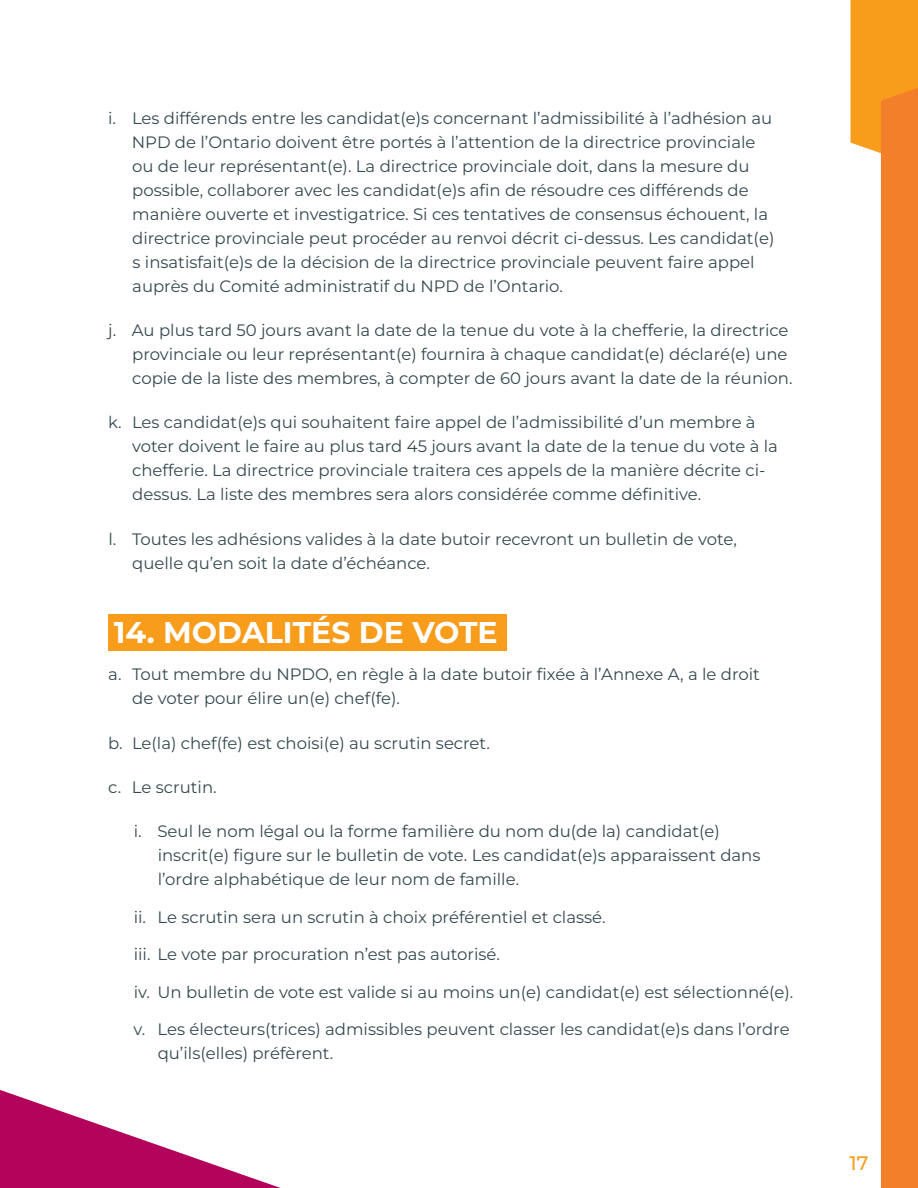
<style>
.page{position:relative;width:918px;height:1188px;background:#fff}
.page>*{position:absolute;margin:0;border:0;box-sizing:border-box;transform-origin:0 0}
.heading_2{font:700 30px "Montserrat";color:#fff}
.t1{font:500 19.5px "Montserrat";color:#f89c1c}
.body{font:16.5px/24px "Montserrat";color:#354950}
</style>
<div class="page">
<svg style="left:0;top:1090px;width:281px;height:98px"></svg>
<svg style="left:851px;top:0;width:67px;height:1188px"></svg>
<div style="left:109px;top:614px;width:398px;height:37px;background:#f89c1c"></div>
<p class="body" style="left:132px;top:106px;width:644px;text-indent:-24px">i. Les différends entre les candidat(e)s concernant l’admissibilité à l’adhésion au NPD de l’Ontario doivent être portés à l’attention de la directrice provinciale ou de leur représentant(e). La directrice provinciale doit, dans la mesure du possible, collaborer avec les candidat(e)s afin de résoudre ces différends de manière ouverte et investigatrice. Si ces tentatives de consensus échouent, la directrice provinciale peut procéder au renvoi décrit ci-dessus. Les candidat(e) s insatisfait(e)s de la décision de la directrice provinciale peuvent faire appel auprès du Comité administratif du NPD de l’Ontario.</p>
<p class="body" style="left:132px;top:318px;width:662px;text-indent:-24px">j. Au plus tard 50 jours avant la date de la tenue du vote à la chefferie, la directrice provinciale ou leur représentant(e) fournira à chaque candidat(e) déclaré(e) une copie de la liste des membres, à compter de 60 jours avant la date de la réunion.</p>
<p class="body" style="left:132px;top:410px;width:647px;text-indent:-24px">k. Les candidat(e)s qui souhaitent faire appel de l’admissibilité d’un membre à voter doivent le faire au plus tard 45 jours avant la date de la tenue du vote à la chefferie. La directrice provinciale traitera ces appels de la manière décrite ci&shy;dessus. La liste des membres sera alors considérée comme définitive.</p>
<p class="body" style="left:132px;top:526px;width:606px;text-indent:-24px">l. Toutes les adhésions valides à la date butoir recevront un bulletin de vote, quelle qu’en soit la date d’échéance.</p>
<p class="heading_2" style="left:114px;top:612px;width:385px">14. MODALITÉS DE VOTE</p>
<p class="body" style="left:132px;top:662px;width:629px;text-indent:-24px">a. Tout membre du NPDO, en règle à la date butoir fixée à l’Annexe A, a le droit de voter pour élire un(e) chef(fe).</p>
<p class="body" style="left:108px;top:730px;width:383px">b. Le(la) chef(fe) est choisi(e) au scrutin secret.</p>
<p class="body" style="left:108px;top:775px;width:110px">c. Le scrutin.</p>
<p class="body" style="left:158px;top:819px;width:604px;text-indent:-24px">i. Seul le nom légal ou la forme familière du nom du(de la) candidat(e) inscrit(e) figure sur le bulletin de vote. Les candidat(e)s apparaissent dans l’ordre alphabétique de leur nom de famille.</p>
<p class="body" style="left:134px;top:904px;width:473px">ii. Le scrutin sera un scrutin à choix préférentiel et classé.</p>
<p class="body" style="left:134px;top:942px;width:368px">iii. Le vote par procuration n’est pas autorisé.</p>
<p class="body" style="left:134px;top:979px;width:661px">iv. Un bulletin de vote est valide si au moins un(e) candidat(e) est sélectionné(e).</p>
<p class="body" style="left:158px;top:1017px;width:633px;text-indent:-24px">v. Les électeurs(trices) admissibles peuvent classer les candidat(e)s dans l’ordre qu’ils(elles) préfèrent.</p>
<p class="t1" style="left:849px;top:1150px;width:21px">17</p>
</div>
